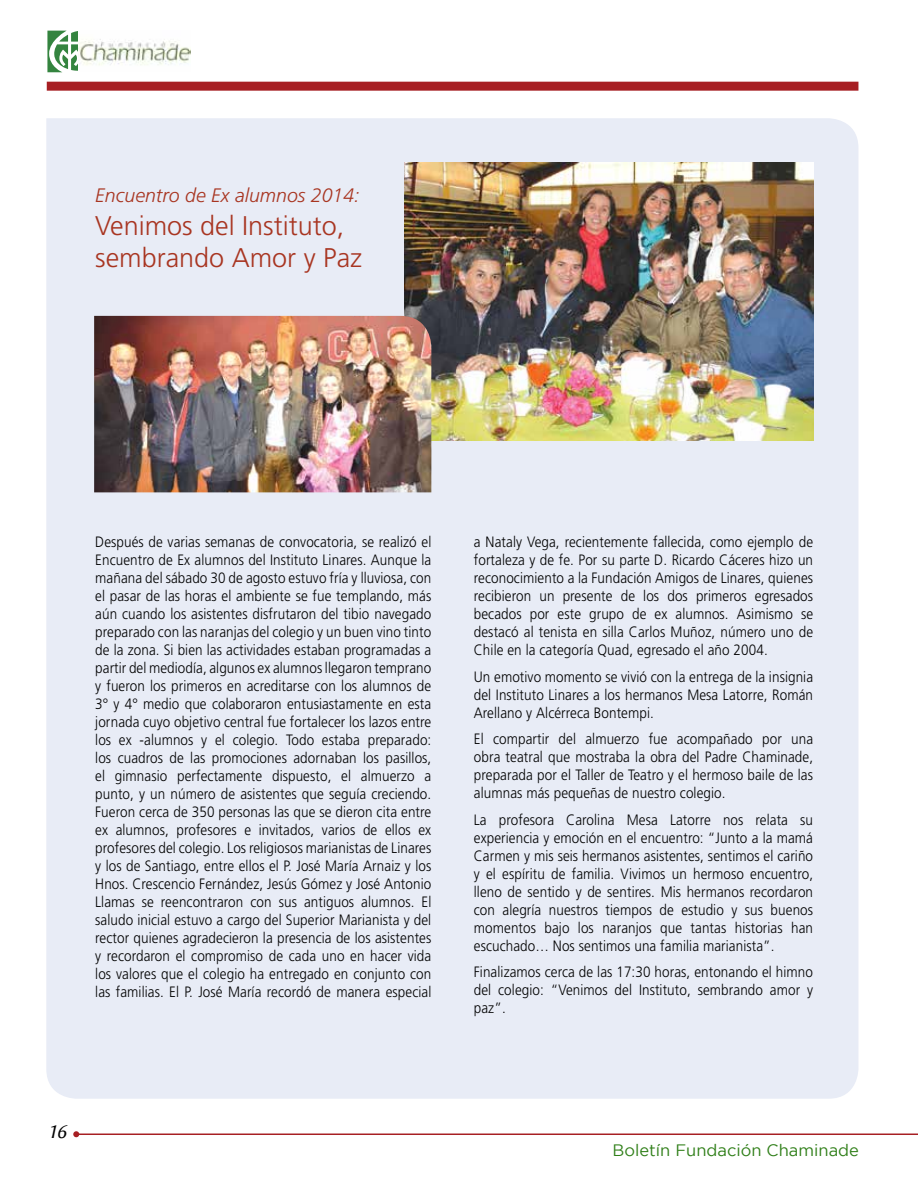
<style>
.page{position:relative;width:918px;height:1188px;background:#fff}
.page>*{position:absolute;margin:0;border:0;box-sizing:border-box;transform-origin:0 0}
.t1{font:300 27px/32.4px "Frutiger LT Std";color:#a83521}
.t2{font:21px "Lin Biolinum Slanted";color:#000}
.t3{font:italic 300 19.5px "Frutiger LT Std";color:#a83521}
.t4{font:16.5px "Gotham";color:#307f19}
.t5{font:300 15px/18px "Frutiger LT Std";letter-spacing:.005em;color:#000;text-align:justify;scale:.9 1}
</style>
<div class="page">
<svg style="left:47px;top:31px;width:31px;height:41px"></svg>
<div style="left:47px;top:82px;width:811px;height:9px;background:#a71f23"></div>
<hr style="left:76px;top:1134px;width:842px;height:1px;background:#a71f23">
<svg style="left:73px;top:1131px;width:6px;height:6px"></svg>
<img style="left:78px;top:39px;width:113px;height:26px">
<div style="left:46px;top:118px;width:812px;height:981px;background:#e8ecf6"></div>
<img style="left:405px;top:163px;width:408px;height:277px">
<img style="left:94px;top:316px;width:337px;height:176px">
<h3 class="t3" style="left:95px;top:184px;width:266px">Encuentro de Ex alumnos 2014:</h3>
<h1 class="t1" style="left:95px;top:209px;width:269px">Venimos del Instituto, sembrando Amor y Paz</h1>
<p class="t5" style="left:95px;top:533px;width:375px">Después de varias semanas de convocatoria, se realizó el Encuentro de Ex alumnos del Instituto Linares. Aunque la mañana del sábado 30 de agosto estuvo fría y lluviosa, con el pasar de las horas el ambiente se fue templando, más aún cuando los asistentes disfrutaron del tibio navegado preparado con las naranjas del colegio y un buen vino tinto de la zona. Si bien las actividades estaban programadas a partir del mediodía, algunos ex alumnos llegaron temprano y fueron los primeros en acreditarse con los alumnos de 3° y 4° medio que colaboraron entusiastamente en esta jornada cuyo objetivo central fue fortalecer los lazos entre los ex -alumnos y el colegio. Todo estaba preparado: los cuadros de las promociones adornaban los pasillos, el gimnasio perfectamente dispuesto, el almuerzo a punto, y un número de asistentes que seguía creciendo.<br>Fueron cerca de 350 personas las que se dieron cita entre ex alumnos, profesores e invitados, varios de ellos ex profesores del colegio. Los religiosos marianistas de Linares y los de Santiago, entre ellos el P. José María Arnaiz y los Hnos. Crescencio Fernández, Jesús Gómez y José Antonio Llamas se reencontraron con sus antiguos alumnos. El saludo inicial estuvo a cargo del Superior Marianista y del rector quienes agradecieron la presencia de los asistentes y recordaron el compromiso de cada uno en hacer vida los valores que el colegio ha entregado en conjunto con las familias. El P. José María recordó de manera especial</p>
<p class="t5" style="left:474px;top:533px;width:378px">a Nataly Vega, recientemente fallecida, como ejemplo de fortaleza y de fe. Por su parte D. Ricardo Cáceres hizo un reconocimiento a la Fundación Amigos de Linares, quienes recibieron un presente de los dos primeros egresados becados por este grupo de ex alumnos. Asimismo se destacó al tenista en silla Carlos Muñoz, número uno de Chile en la categoría Quad, egresado el año 2004.</p>
<p class="t5" style="left:474px;top:668px;width:378px">Un emotivo momento se vivió con la entrega de la insignia del Instituto Linares a los hermanos Mesa Latorre, Román Arellano y Alcérreca Bontempi.</p>
<p class="t5" style="left:474px;top:730px;width:378px">El compartir del almuerzo fue acompañado por una obra teatral que mostraba la obra del Padre Chaminade, preparada por el Taller de Teatro y el hermoso baile de las alumnas más pequeñas de nuestro colegio.</p>
<p class="t5" style="left:474px;top:811px;width:378px">La profesora Carolina Mesa Latorre nos relata su experiencia y emoción en el encuentro: “Junto a la mamá Carmen y mis seis hermanos asistentes, sentimos el cariño y el espíritu de familia. Vivimos un hermoso encuentro, lleno de sentido y de sentires. Mis hermanos recordaron con alegría nuestros tiempos de estudio y sus buenos momentos bajo los naranjos que tantas historias han escuchado… Nos sentimos una familia marianista”.</p>
<p class="t5" style="left:474px;top:963px;width:378px">Finalizamos cerca de las 17:30 horas, entonando el himno del colegio: “Venimos del Instituto, sembrando amor y paz”.</p>
<h2 class="t2" style="left:47px;top:1119px;width:21px">16</h2>
<p class="t4" style="left:613px;top:1141px;width:248px">Boletín Fundación Chaminade</p>
</div>
